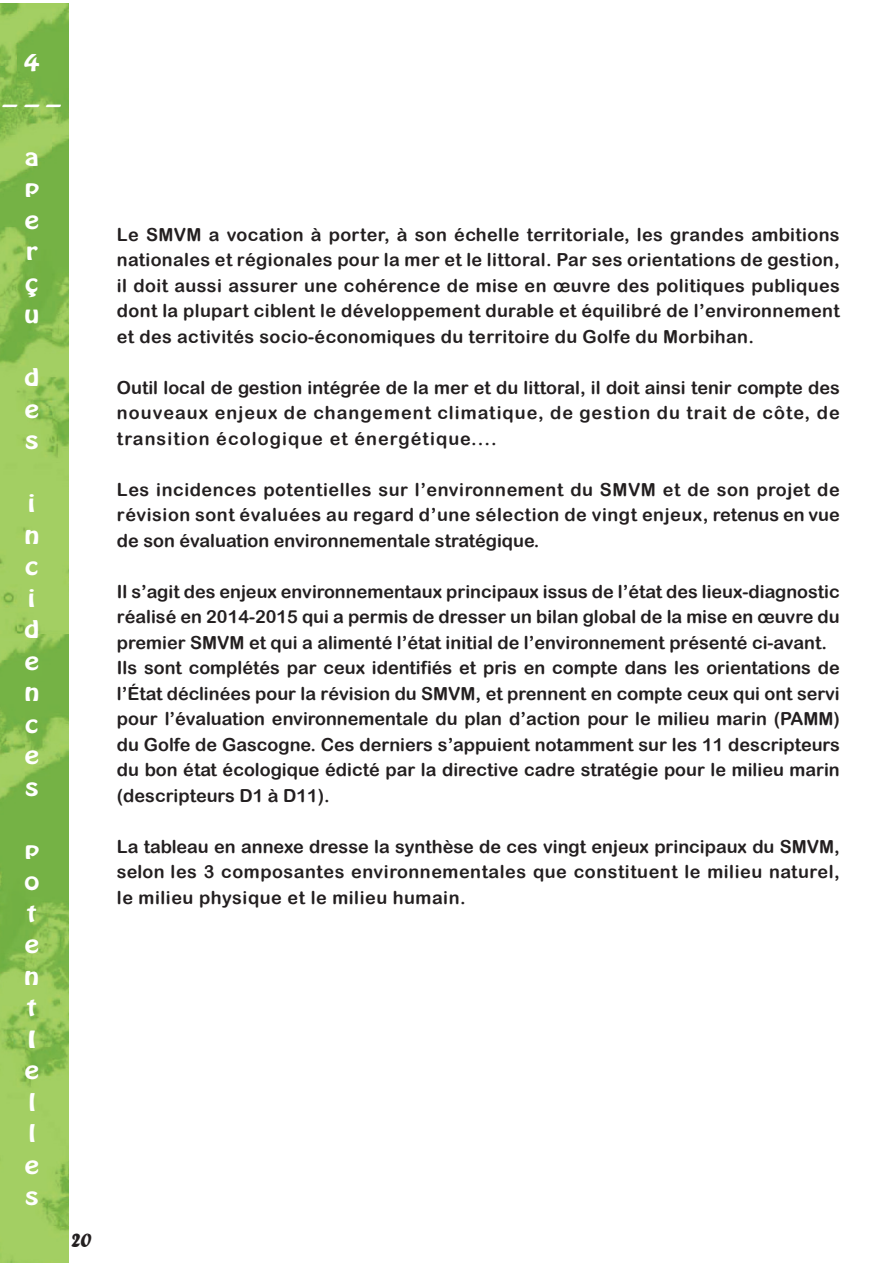
<style>
.page{position:relative;width:893px;height:1263px;background:#fff}
.page>*{position:absolute;margin:0;border:0;box-sizing:border-box;transform-origin:0 0}
.t1{font:800 24px/36px "Franklin Gothic";color:#fff;scale:1.3 1}
.t2{font:21px/31.5px "Hobo Std";color:#fff;text-align:justify;scale:1.3 1}
.t3{font:21px "Forte";color:#231f20}
.t4{font:18px/25.5px "Arial Rounded MT Bold";color:#231f20;text-align:justify}
</style>
<div class="page">
<img style="left:0;top:3px;width:68px;height:1260px">
<h1 class="t1" style="left:0;top:44px;width:52px;text-align:center">3 ___</h1>
<p class="t2" style="left:3px;top:47px;width:46px;text-align:center">4 ___</p>
<p class="t2" style="left:24px;top:142px;width:13px">a p e r ç u</p>
<h1 class="t1" style="left:28px;top:152px;width:9px">l</h1>
<h1 class="t1" style="left:25px;top:224px;width:14px">s</h1>
<h1 class="t1" style="left:24px;top:296px;width:16px">é</h1>
<p class="t2" style="left:24px;top:362px;width:13px">d e s</p>
<h1 class="t1" style="left:20px;top:368px;width:22px">é m</h1>
<h1 class="t1" style="left:24px;top:476px;width:16px">n t s</h1>
<p class="t2" style="left:24px;top:488px;width:13px;text-align:left">i n c i d e n c e s</p>
<h1 class="t1" style="left:24px;top:620px;width:16px">d</h1>
<h1 class="t1" style="left:20px;top:728px;width:22px">S<br>M</h1>
<p class="t2" style="left:24px;top:835px;width:13px;text-align:left">p o t e n t<br>I e l l e s</p>
<h1 class="t1" style="left:20px;top:836px;width:22px">M</h1>
<p class="t3" style="left:71px;top:1228px;width:22px">20</p>
<p class="t4" style="left:117px;top:221px;width:724px">Le SMVM a vocation à porter, à son échelle territoriale, les grandes ambitions nationales et régionales pour la mer et le littoral. Par ses orientations de gestion, il doit aussi assurer une cohérence de mise en œuvre des politiques publiques dont la plupart ciblent le développement durable et équilibré de l’environnement et des activités socio-économiques du territoire du Golfe du Morbihan.</p>
<p class="t4" style="left:117px;top:374px;width:724px">Outil local de gestion intégrée de la mer et du littoral, il doit ainsi tenir compte des nouveaux enjeux de changement climatique, de gestion du trait de côte, de transition écologique et énergétique....</p>
<p class="t4" style="left:117px;top:476px;width:724px">Les incidences potentielles sur l’environnement du SMVM et de son projet de révision sont évaluées au regard d’une sélection de vingt enjeux, retenus en vue de son évaluation environnementale stratégique.</p>
<p class="t4" style="left:117px;top:578px;width:724px;text-align:left">Il s’agit des enjeux environnementaux principaux issus de l’état des lieux-diagnostic réalisé en 2014-2015 qui a permis de dresser un bilan global de la mise en œuvre du premier SMVM et qui a alimenté l’état initial de l’environnement présenté ci-avant.<br>Ils sont complétés par ceux identifiés et pris en compte dans les orientations de l’État déclinées pour la révision du SMVM, et prennent en compte ceux qui ont servi pour l’évaluation environnementale du plan d’action pour le milieu marin (PAMM) du Golfe de Gascogne. Ces derniers s’appuient notamment sur les 11 descripteurs du bon état écologique édicté par la directive cadre stratégie pour le milieu marin (descripteurs D1 à D11).</p>
<p class="t4" style="left:117px;top:833px;width:724px">La tableau en annexe dresse la synthèse de ces vingt enjeux principaux du SMVM, selon les 3 composantes environnementales que constituent le milieu naturel, le milieu physique et le milieu humain.</p>
</div>
